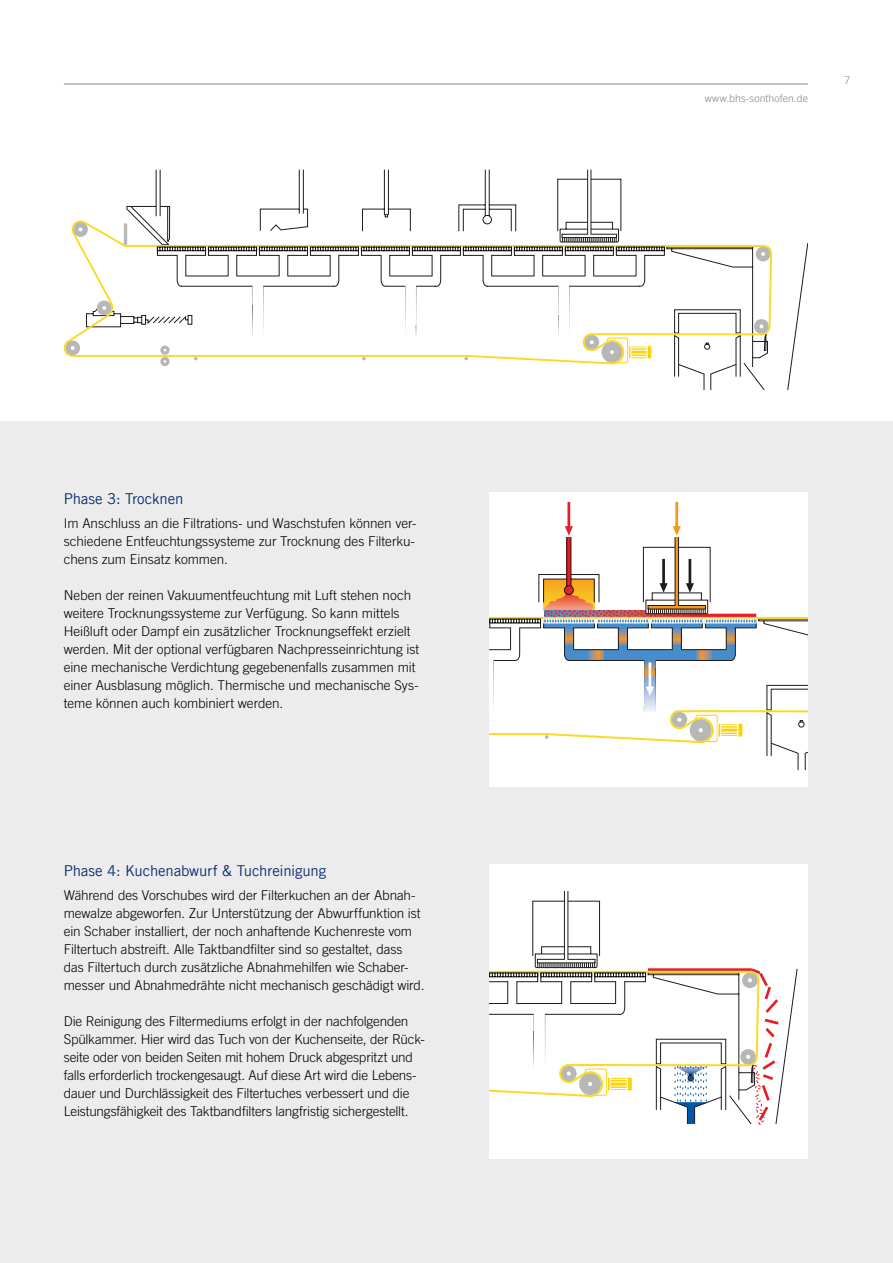
<style>
.page{position:relative;width:893px;height:1263px;background:#fff}
.page>*{position:absolute;margin:0;border:0;box-sizing:border-box;transform-origin:0 0}
.t1{font:15px "Trade Gothic LT Com";letter-spacing:-.01em;color:#0e2e72}
.t2{font:300 13.5px/18px "Trade Gothic LT Com";letter-spacing:-.01em;color:#000}
.t3{font:300 10.5px "Trade Gothic LT Com";letter-spacing:.01em;color:#868786}
</style>
<div class="page">
<div style="left:0;top:422px;width:893px;height:841px;background:#ececec"></div>
<svg style="left:674px;top:243px;width:134px;height:147px"></svg>
<svg style="left:64px;top:220px;width:709px;height:145px"></svg>
<svg style="left:124px;top:170px;width:541px;height:196px"></svg>
<div style="left:489px;top:492px;width:319px;height:294px;background:#fff"></div>
<svg style="left:489px;top:502px;width:319px;height:268px"></svg>
<div style="left:489px;top:864px;width:319px;height:294px;background:#fff"></div>
<svg style="left:780px;top:968px;width:17px;height:130px"></svg>
<svg style="left:489px;top:891px;width:291px;height:235px"></svg>
<hr style="left:64px;top:84px;width:744px;height:1px;background:#868786">
<p class="t1" style="left:64px;top:490px;width:121px">Phase 3: Trocknen</p>
<p class="t2" style="left:64px;top:514px;width:354px;text-align:justify">Im Anschluss an die Filtrations- und Waschstufen können ver&shy;schiedene Entfeuchtungssysteme zur Trocknung des Filterku&shy;chens zum Einsatz kommen.</p>
<p class="t2" style="left:64px;top:586px;width:357px">Neben der reinen Vakuumentfeuchtung mit Luft stehen noch weitere Trocknungssysteme zur Verfügung. So kann mittels Heißluft oder Dampf ein zusätzlicher Trocknungseffekt erzielt werden. Mit der optional verfügbaren Nachpresseinrichtung ist eine mechanische Verdichtung gegebenenfalls zusammen mit einer Ausblasung möglich. Thermische und mechanische Sys&shy;teme können auch kombiniert werden.</p>
<p class="t1" style="left:64px;top:862px;width:264px">Phase 4: Kuchenabwurf &amp; Tuchreinigung</p>
<p class="t2" style="left:64px;top:886px;width:362px">Während des Vorschubes wird der Filterkuchen an der Abnah&shy;mewalze abgeworfen. Zur Unterstützung der Abwurffunktion ist ein Schaber installiert, der noch anhaftende Kuchenreste vom Filtertuch abstreift. Alle Taktbandfilter sind so gestaltet, dass das Filtertuch durch zusätzliche Abnahmehilfen wie Schaber&shy;messer und Abnahmedrähte nicht mechanisch geschädigt wird.</p>
<p class="t2" style="left:64px;top:1012px;width:363px">Die Reinigung des Filtermediums erfolgt in der nachfolgenden Spülkammer. Hier wird das Tuch von der Kuchenseite, der Rück&shy;seite oder von beiden Seiten mit hohem Druck abgespritzt und falls erforderlich trockengesaugt. Auf diese Art wird die Lebens&shy;dauer und Durchlässigkeit des Filtertuches verbessert und die Leistungsfähigkeit des Taktbandfilters langfristig sichergestellt.</p>
<p class="t3" style="left:705px;top:92px;width:105px">www.bhs-sonthofen.de</p>
<p class="t3" style="left:845px;top:74px;width:7px">7</p>
</div>
